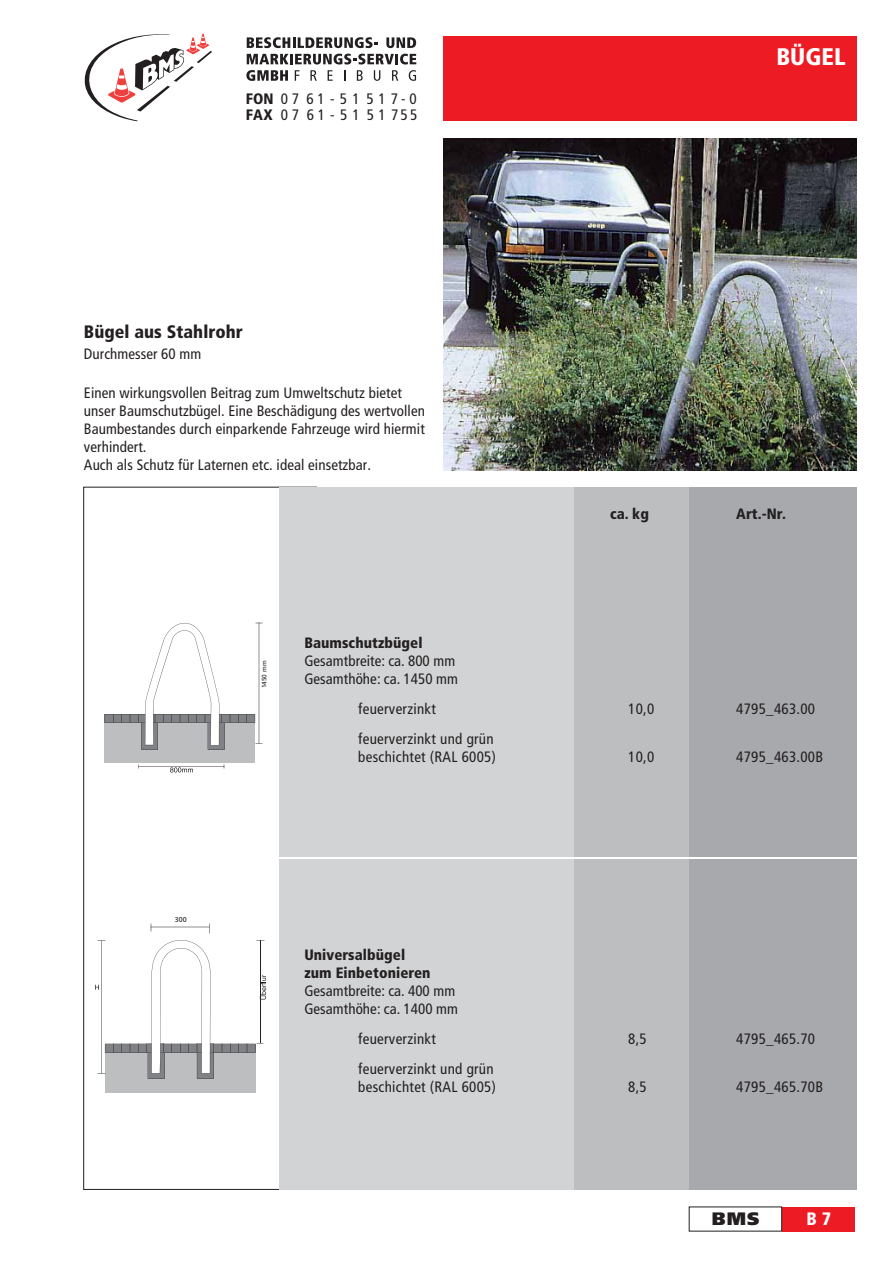
<style>
.page{position:relative;width:893px;height:1263px;background:#fff}
.page>*{position:absolute;margin:0;border:0;box-sizing:border-box;transform-origin:0 0}
.t1{font:900 condensed 24px "Frutiger LT";letter-spacing:.005em;color:#fff}
.t2{font:900 condensed 18px "Frutiger LT";letter-spacing:.005em;color:#231f20}
.t3{font:900 18px "Frutiger LT";color:#231f20}
.t4{font:900 condensed 18px "Frutiger LT";color:#fff}
.t5{font:condensed 15.15px/16.4px "Frutiger LT";letter-spacing:.275em;color:#231f20}
.t6{font:condensed 15px/18px "Frutiger LT";letter-spacing:.005em;color:#231f20}
.t7{font:900 condensed 15px "Frutiger LT";letter-spacing:.005em;color:#231f20}
.t8{font:7.05px "Frutiger LT";color:#231f20}
.t9{font:6.45px "Frutiger LT";letter-spacing:.005em;color:#231f20}
.s1{font-weight:900}
</style>
<div class="page">
<div style="left:443px;top:36px;width:413px;height:85px;background:#ed1c24"></div>
<div style="left:668px;top:487px;width:189px;height:703px;background:#a7a9ac"></div>
<svg style="left:84px;top:33px;width:128px;height:88px"></svg>
<svg style="left:247px;top:37px;width:131px;height:11px"></svg>
<svg style="left:386px;top:37px;width:30px;height:11px"></svg>
<svg style="left:246px;top:54px;width:170px;height:27px"></svg>
<div style="left:573px;top:487px;width:116px;height:703px;background:#bcbec0"></div>
<div style="left:782px;top:1207px;width:72px;height:24px;background:#ed1c24"></div>
<div style="left:279px;top:487px;width:295px;height:703px;background:#d1d3d4"></div>
<hr style="left:269px;top:858px;width:601px;height:1px;background:#fff">
<div style="left:105px;top:1047px;width:150px;height:45px;background:#bcbec0"></div>
<svg style="left:95px;top:985px;width:4px;height:5px"></svg>
<svg style="left:105px;top:929px;width:161px;height:150px"></svg>
<div style="left:105px;top:718px;width:150px;height:45px;background:#bcbec0"></div>
<svg style="left:105px;top:623px;width:150px;height:127px"></svg>
<svg style="left:170px;top:767px;width:23px;height:5px"></svg>
<img style="left:443px;top:138px;width:414px;height:333px">
<p class="t5" style="left:246px;top:92px;width:173px"><span class="s1">FON</span> 07 61-51 517-0<br><span class="s1">FAX</span> 07 61-51 51755</p>
<p class="t2" style="left:84px;top:324px;width:160px">Bügel aus Stahlrohr</p>
<p class="t6" style="left:84px;top:346px;width:119px">Durchmesser 60 mm</p>
<p class="t6" style="left:84px;top:385px;width:342px">Einen wirkungsvollen Beitrag zum Umweltschutz bietet unser Baumschutzbügel. Eine Beschädigung des wertvollen Baumbestandes durch einparkende Fahrzeuge wird hiermit verhindert.<br>Auch als Schutz für Laternen etc. ideal einsetzbar.</p>
<p class="t1" style="left:776px;top:46px;width:71px">BÜGEL</p>
<p class="t7" style="left:610px;top:508px;width:40px">ca. kg</p>
<p class="t7" style="left:736px;top:508px;width:51px">Art.-Nr.</p>
<p class="t8" style="left:175px;top:916px;width:13px">300</p>
<p class="t9" style="left:261px;top:688px;width:29px;rotate:-90deg">1450 mm</p>
<p class="t6" style="left:304px;top:636px;width:155px"><span class="s1">Baumschutzbügel<br></span>Gesamtbreite: ca. 800 mm<br>Gesamthöhe: ca. 1450 mm</p>
<p class="t6" style="left:358px;top:702px;width:79px">feuerverzinkt</p>
<p class="t6" style="left:628px;top:702px;width:28px">10,0</p>
<p class="t6" style="left:736px;top:702px;width:80px">4795_463.00</p>
<p class="t6" style="left:358px;top:732px;width:139px">feuerverzinkt und grün beschichtet (RAL 6005)</p>
<p class="t6" style="left:628px;top:750px;width:28px">10,0</p>
<p class="t6" style="left:736px;top:750px;width:88px">4795_463.00B</p>
<p class="t6" style="left:304px;top:948px;width:155px"><span class="s1">Universalbügel<br>zum Einbetonieren<br></span>Gesamtbreite: ca. 400 mm<br>Gesamthöhe: ca. 1400 mm</p>
<p class="t6" style="left:358px;top:1032px;width:79px">feuerverzinkt</p>
<p class="t6" style="left:628px;top:1032px;width:20px">8,5</p>
<p class="t6" style="left:736px;top:1032px;width:80px">4795_465.70</p>
<p class="t6" style="left:358px;top:1062px;width:139px">feuerverzinkt und grün beschichtet (RAL 6005)</p>
<p class="t6" style="left:628px;top:1080px;width:20px">8,5</p>
<p class="t6" style="left:736px;top:1080px;width:88px">4795_465.70B</p>
<p class="t3" style="left:712px;top:1208px;width:49px">BMS</p>
<p class="t4" style="left:806px;top:1211px;width:26px">B 7</p>
</div>
